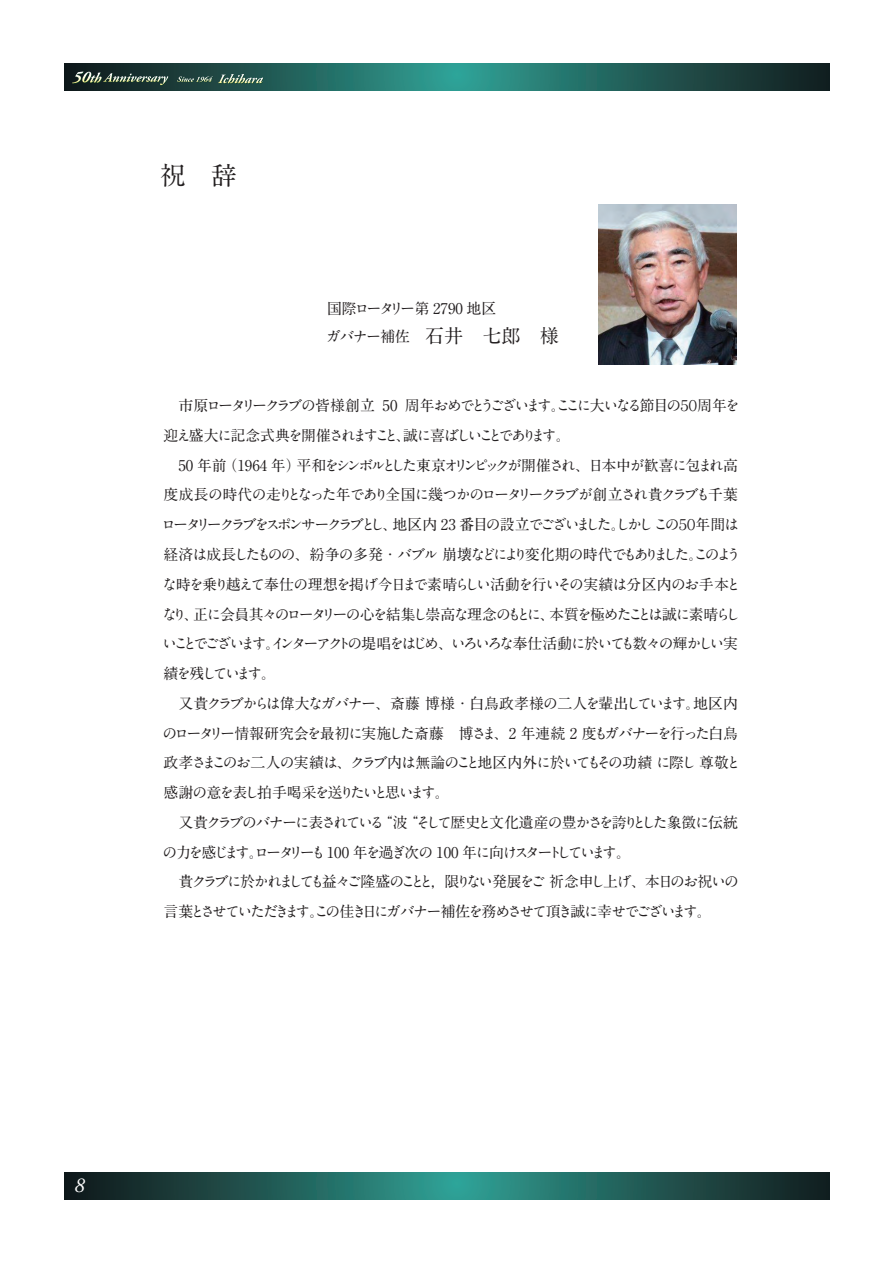
<style>
.page{position:relative;width:893px;height:1263px;background:#fff}
.page>*{position:absolute;margin:0;border:0;box-sizing:border-box;transform-origin:0 0}
.t1{font:700 25.5px "A1 Mincho Std";color:#231f20}
.t2{font:italic 21.3px "Adobe Garamond Pro";color:#fff}
.t3{font:700 19.2px "A1 Mincho Std";color:#231f20}
.t4{font:700 14.85px/29.7px "A1 Mincho Std";letter-spacing:-.13em;color:#231f20}
.t5{font:700 14.85px "A1 Mincho Std";letter-spacing:-.035em;color:#231f20}
.s1{font-size:14.85px}
</style>
<div class="page">
<svg style="left:64px;top:64px;width:766px;height:27px;background:#215e59"></svg>
<svg style="left:64px;top:1172px;width:766px;height:27px;background:#205a55"></svg>
<svg style="left:72px;top:72px;width:97px;height:14px"></svg>
<svg style="left:177px;top:74px;width:87px;height:10px"></svg>
<img style="left:599px;top:204px;width:138px;height:161px">
<p class="t1" style="left:160px;top:154px;width:78px">祝 辞</p>
<p class="t5" style="left:327px;top:296px;width:171px">国際ロータリー第 2790 地区</p>
<p class="t3" style="left:326px;top:320px;width:235px"><span class="s1">ガバナー補佐</span> 石井　七郎　様</p>
<p class="t4" style="left:161px;top:389px;width:581px">　市原ロータリークラブの皆様創立 50 周年おめでとうございます。ここに大いなる節目の５０周年を迎え盛大に記念式典を開催されますこと、誠に喜ばしいことであります。<br>　50 年前（1964 年）平和をシンボルとした東京オリンピックが開催され、日本中が歓喜に包まれ高度成長の時代の走りとなった年であり全国に幾つかのロータリークラブが創立され貴クラブも千葉ロータリークラブをスポンサークラブとし、地区内 23 番目の設立でございました。しかし この５０年間は経済は成長したものの、紛争の多発・バブル 崩壊などにより変化期の時代でもありました。このような時を乗り越えて奉仕の理想を掲げ今日まで素晴らしい活動を行いその実績は分区内のお手本となり、正に会員其々のロータリーの心を結集し崇高な理念のもとに、本質を極めたことは誠に素晴らしいことでございます。インターアクトの堤唱をはじめ、いろいろな奉仕活動に於いても数々の輝かしい実績を残しています。<br>　又貴クラブからは偉大なガバナー、斎藤 博様・白鳥政孝様の二人を輩出しています。地区内のロータリー情報研究会を最初に実施した斎藤　博さま、2 年連続 2 度もガバナーを行った白鳥政孝さまこのお二人の実績は、クラブ内は無論のこと地区内外に於いてもその功績 に際し 尊敬と感謝の意を表し拍手喝采を送りたいと思います。<br>　又貴クラブのバナーに表されている“波“そして歴史と文化遺産の豊かさを誇りとした象徴に伝統の力を感じます。ロータリーも 100 年を過ぎ次の 100 年に向けスタートしています。<br>　貴クラブに於かれましても益々ご隆盛のことと，限りない発展をご 祈念申し上げ、本日のお祝いの言葉とさせていただきます。この佳き日にガバナー補佐を務めさせて頂き誠に幸せでございます。</p>
<p class="t2" style="left:74px;top:1172px;width:12px">8</p>
</div>
